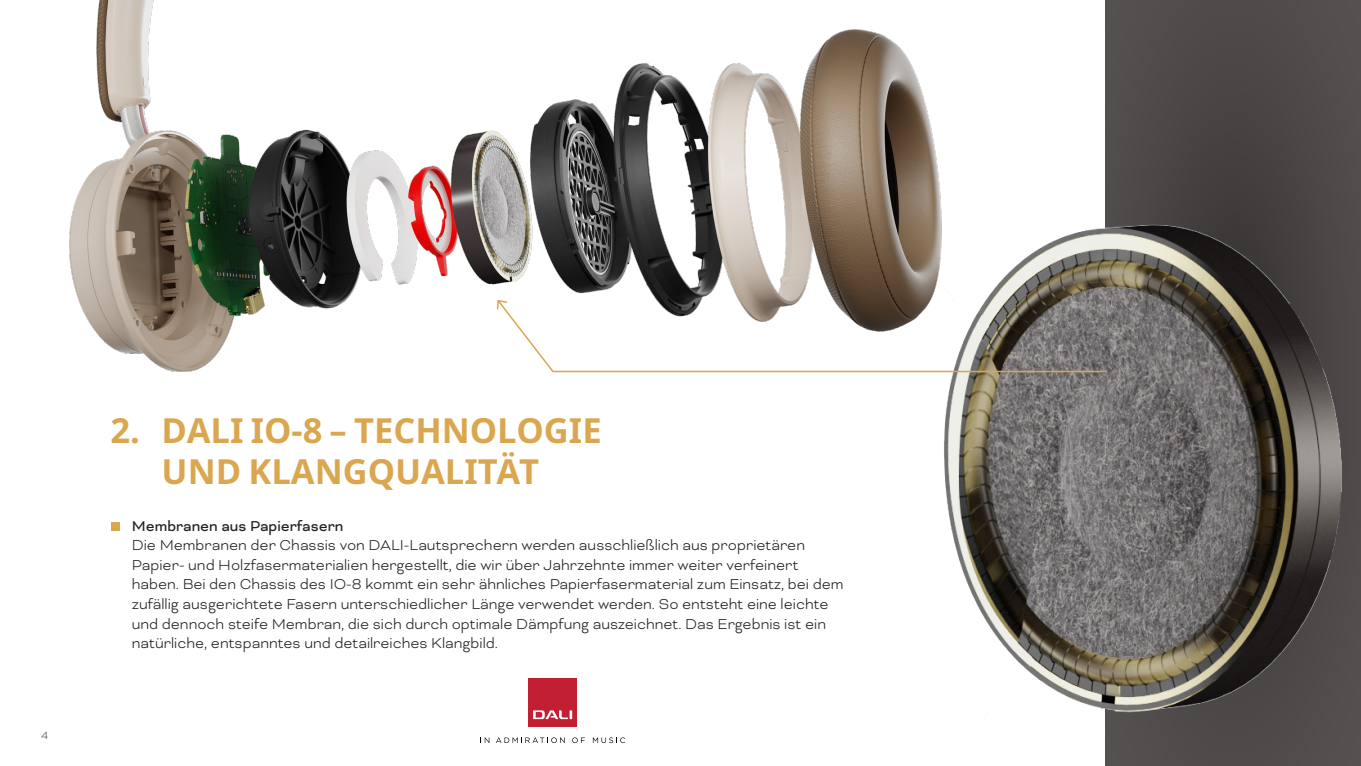
<style>
.page{position:relative;width:1361px;height:766px;background:#fff}
.page>*{position:absolute;margin:0;border:0;box-sizing:border-box;transform-origin:0 0}
.Heading_Level_1_EN{font:700 34.5px/41.4px "Noto Sans";color:#daa750;text-align:center}
.Body_List{font:300 16.5px/19.5px "Bicyclette";color:#231f20}
.Body_List_Heading_Level_3{font:16.5px "Bicyclette";color:#231f20}
.t1{font:300 12px "Bicyclette";color:#575756}
</style>
<div class="page">
<div style="left:1106px;top:0;width:255px;height:765px;background:#4e4a4a"></div>
<img style="left:69px;top:0;width:872px;height:372px">
<img style="left:918px;top:203px;width:424px;height:550px">
<svg style="left:496px;top:298px;width:611px;height:75px"></svg>
<svg style="left:496px;top:299px;width:12px;height:11px"></svg>
<div style="left:111px;top:522px;width:8px;height:8px;background:#daa750"></div>
<div style="left:529px;top:678px;width:48px;height:48px;background:#c21f32"></div>
<svg style="left:533px;top:710px;width:39px;height:9px"></svg>
<svg style="left:480px;top:737px;width:9px;height:5px"></svg>
<svg style="left:496px;top:737px;width:69px;height:5px"></svg>
<svg style="left:572px;top:737px;width:13px;height:5px"></svg>
<svg style="left:593px;top:737px;width:32px;height:5px"></svg>
<p class="t1" style="left:41px;top:728px;width:9px">4</p>
<p class="Heading_Level_1_EN" style="left:111px;top:408px;width:492px">2. DALI IO-8 – TECHNOLOGIE<br>UND KLANGQUALITÄT</p>
<p class="Body_List_Heading_Level_3" style="left:132px;top:516px;width:213px">Membranen aus Papierfasern</p>
<p class="Body_List" style="left:132px;top:535px;width:713px">Die Membranen der Chassis von DALI-Lautsprechern werden ausschließlich aus proprietären Papier- und Holzfasermaterialien hergestellt, die wir über Jahrzehnte immer weiter verfeinert haben. Bei den Chassis des IO-8 kommt ein sehr ähnliches Papierfasermaterial zum Einsatz, bei dem zufällig ausgerichtete Fasern unterschiedlicher Länge verwendet werden. So entsteht eine leichte und dennoch steife Membran, die sich durch optimale Dämpfung auszeichnet. Das Ergebnis ist ein natürliche, entspanntes und detailreiches Klangbild.</p>
</div>
